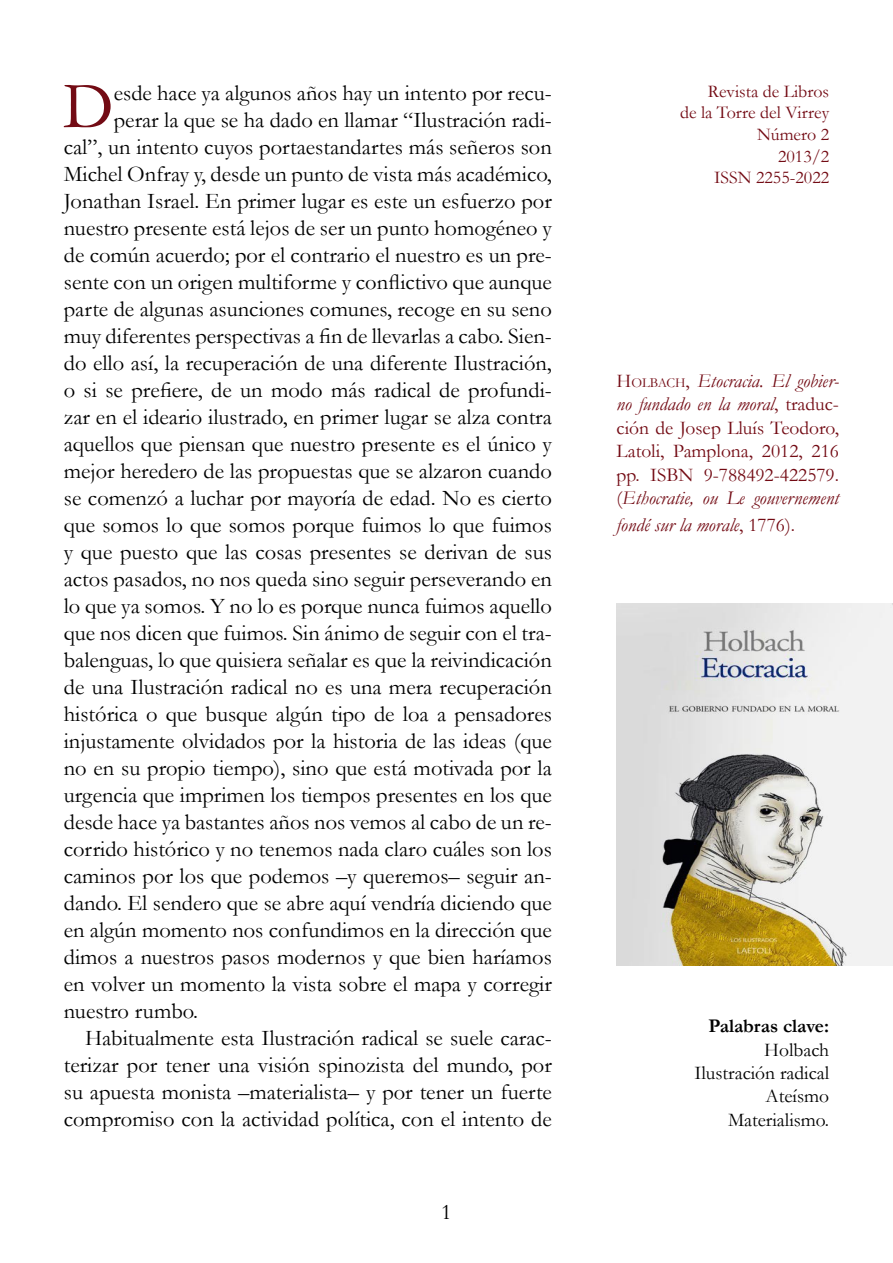
<style>
.page{position:relative;width:893px;height:1263px;background:#fff}
.page>*{position:absolute;margin:0;border:0;box-sizing:border-box;transform-origin:0 0}
.t1{font:65.85px "Garamond";color:#730b14}
.t2{font:22.5px "Garamond";color:#000}
.t3{font:19.5px/23.4px "Garamond";color:#730b14;text-align:justify}
.t4{font:19.5px/23.4px "Garamond";color:#000;text-align:right}
.t5{font:italic 19.5px "Garamond";color:#730b14}
.t6{font:700 19.5px "Garamond";color:#000}
.t7{font:18px/21.6px "Garamond";color:#730b14;text-align:right}
.s1{font-style:inherit}
.s2{font-size:13.65px}
.s3{font-style:italic}
.s4{font-style:normal}
</style>
<div class="page">
<img style="left:617px;top:604px;width:276px;height:361px">
<h1 class="t1" style="left:63px;top:67px;width:52px">D</h1>
<p class="t2" style="left:114px;top:79px;width:440px">esde hace ya algunos años hay un intento por recu-</p>
<p class="t2" style="left:114px;top:106px;width:440px">perar la que se ha dado en llamar “Ilustración radi-</p>
<p class="t2" style="left:64px;top:133px;width:490px">cal”, un intento cuyos portaestandartes más señeros son</p>
<p class="t2" style="left:64px;top:160px;width:490px">Michel Onfray y, desde un punto de vista más académico,</p>
<p class="t2" style="left:64px;top:187px;width:490px">Jonathan Israel. En primer lugar es este un esfuerzo por</p>
<p class="t2" style="left:64px;top:214px;width:490px">nuestro presente está lejos de ser un punto homogéneo y</p>
<p class="t2" style="left:64px;top:241px;width:490px">de común acuerdo; por el contrario el nuestro es un pre-</p>
<p class="t2" style="left:64px;top:268px;width:490px">sente con un origen multiforme y conflictivo que aunque</p>
<p class="t2" style="left:64px;top:295px;width:490px">parte de algunas asunciones comunes, recoge en su seno</p>
<p class="t2" style="left:64px;top:322px;width:490px">muy diferentes perspectivas a fin de llevarlas a cabo. Sien-</p>
<p class="t2" style="left:64px;top:349px;width:490px">do ello así, la recuperación de una diferente Ilustración,</p>
<p class="t2" style="left:64px;top:376px;width:490px">o si se prefiere, de un modo más radical de profundi-</p>
<p class="t2" style="left:64px;top:403px;width:490px">zar en el ideario ilustrado, en primer lugar se alza contra</p>
<p class="t2" style="left:64px;top:430px;width:490px">aquellos que piensan que nuestro presente es el único y</p>
<p class="t2" style="left:64px;top:457px;width:490px">mejor heredero de las propuestas que se alzaron cuando</p>
<p class="t2" style="left:64px;top:484px;width:490px">se comenzó a luchar por mayoría de edad. No es cierto</p>
<p class="t2" style="left:64px;top:511px;width:490px">que somos lo que somos porque fuimos lo que fuimos</p>
<p class="t2" style="left:64px;top:538px;width:490px">y que puesto que las cosas presentes se derivan de sus</p>
<p class="t2" style="left:64px;top:565px;width:490px">actos pasados, no nos queda sino seguir perseverando en</p>
<p class="t2" style="left:64px;top:592px;width:490px">lo que ya somos. Y no lo es porque nunca fuimos aquello</p>
<p class="t2" style="left:64px;top:619px;width:490px">que nos dicen que fuimos. Sin ánimo de seguir con el tra-</p>
<p class="t2" style="left:64px;top:646px;width:490px">balenguas, lo que quisiera señalar es que la reivindicación</p>
<p class="t2" style="left:64px;top:673px;width:490px">de una Ilustración radical no es una mera recuperación</p>
<p class="t2" style="left:64px;top:700px;width:490px">histórica o que busque algún tipo de loa a pensadores</p>
<p class="t2" style="left:64px;top:727px;width:490px">injustamente olvidados por la historia de las ideas (que</p>
<p class="t2" style="left:64px;top:754px;width:490px">no en su propio tiempo), sino que está motivada por la</p>
<p class="t2" style="left:64px;top:781px;width:490px">urgencia que imprimen los tiempos presentes en los que</p>
<p class="t2" style="left:64px;top:808px;width:490px">desde hace ya bastantes años nos vemos al cabo de un re-</p>
<p class="t2" style="left:64px;top:835px;width:490px">corrido histórico y no tenemos nada claro cuáles son los</p>
<p class="t2" style="left:64px;top:862px;width:490px">caminos por los que podemos –y queremos– seguir an-</p>
<p class="t2" style="left:64px;top:889px;width:490px">dando. El sendero que se abre aquí vendría diciendo que</p>
<p class="t2" style="left:64px;top:916px;width:490px">en algún momento nos confundimos en la dirección que</p>
<p class="t2" style="left:64px;top:943px;width:490px">dimos a nuestros pasos modernos y que bien haríamos</p>
<p class="t2" style="left:64px;top:970px;width:490px">en volver un momento la vista sobre el mapa y corregir</p>
<p class="t2" style="left:64px;top:997px;width:136px">nuestro rumbo.</p>
<p class="t2" style="left:85px;top:1024px;width:468px">Habitualmente esta Ilustración radical se suele carac-</p>
<p class="t2" style="left:64px;top:1051px;width:490px">terizar por tener una visión spinozista del mundo, por</p>
<p class="t2" style="left:64px;top:1078px;width:490px">su apuesta monista –materialista– y por tener un fuerte</p>
<p class="t2" style="left:64px;top:1105px;width:490px">compromiso con la actividad política, con el intento de</p>
<p class="t2" style="left:441px;top:1198px;width:12px">1</p>
<p class="t7" style="left:680px;top:80px;width:151px"><span class="s1">R</span>evista de Libros<br>de la Torre del Virrey<br>Número 2<br>2013/2<br>ISSN 2255-2022</p>
<p class="t3" style="left:617px;top:369px;width:224px"><span class="s1">H</span><span class="s2">OLBACH</span><span class="s1">,</span> <span class="s3">Etocracia. El gobier&shy;no fundado en la moral</span>, traduc&shy;ción de Josep Lluís Teodoro, Latoli, Pamplona, 2012, 216 pp. ISBN 9-788492-422579. (<span class="s3">Ethocratie, ou Le gouvernement</span></p>
<p class="t5" style="left:617px;top:513px;width:180px">fondé sur la morale<span class="s4">, 1776).</span></p>
<p class="t6" style="left:708px;top:1014px;width:122px">Palabras clave:</p>
<p class="t4" style="left:694px;top:1037px;width:136px">Holbach<br>Ilustración radical<br>Ateísmo<br>Materialismo.</p>
</div>
